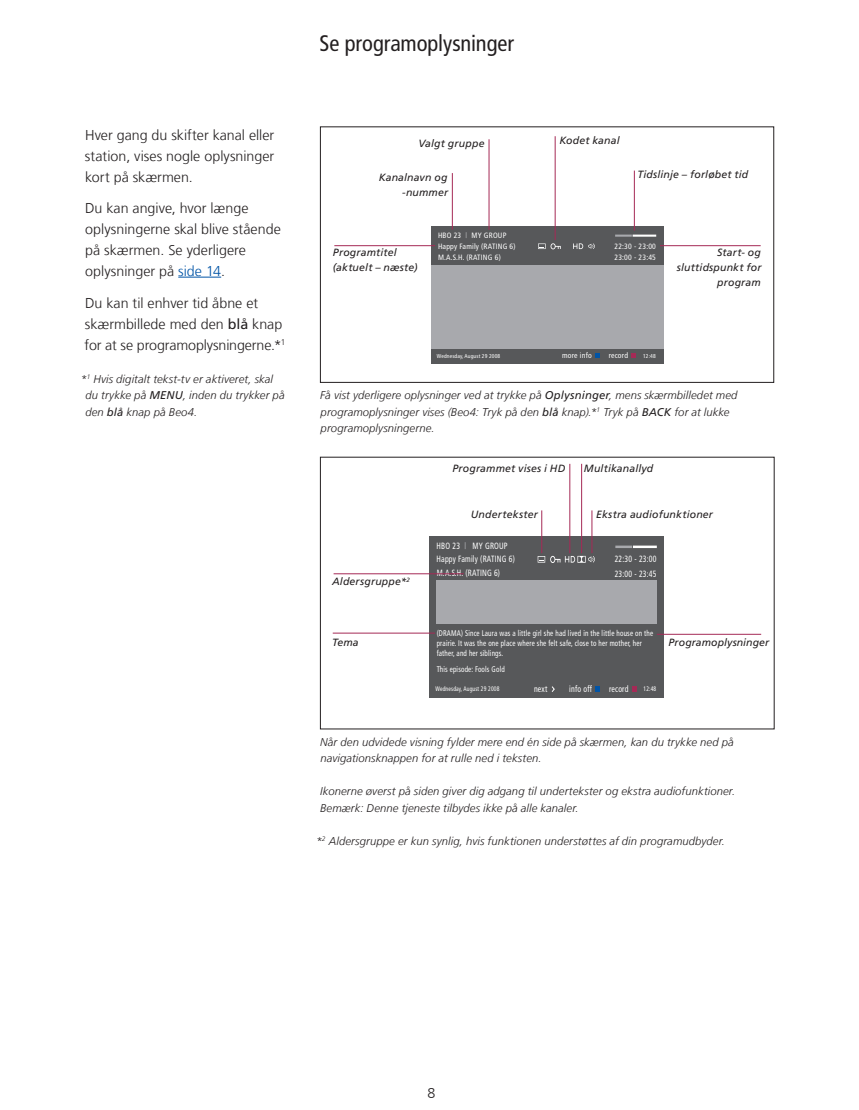
<style>
.page{position:relative;width:859px;height:1110px;background:#fff}
.page>*{position:absolute;margin:0;border:0;box-sizing:border-box;transform-origin:0 0}
.t1{font:condensed 22.5px "Frutiger LT Com";letter-spacing:-.005em;color:#231f20}
.t2{font:300 14.25px/21px "Frutiger LT Com";color:#231f20}
.t3{font:italic 300 11.25px/16.5px "Frutiger LT Com";letter-spacing:.01em;color:#231f20}
.t4{font:italic 10.5px/15px "Frutiger LT Com";letter-spacing:.015em;color:#231f20;text-align:right}
.t5{font:condensed 9px/12.6px "Frutiger";letter-spacing:.025em;color:#fff;scale:.86 1}
.t6{font:condensed 8.25px/9.9px "Frutiger";letter-spacing:.025em;color:#fff;scale:.86 1}
.t7{font:condensed 7.65px/10.8px "Frutiger";letter-spacing:.025em;color:#fff}
.t8{font:condensed 6.6px "Frutiger";letter-spacing:.025em;color:#fff;scale:.86 1}
.t9{font:condensed 5.55px "Frutiger";letter-spacing:.025em;color:#fff}
.s1{color:#0154a6}
.s2{font-weight:400}
.s3{font-weight:300;font-stretch:normal;color:#bcbdc0}
</style>
<div class="page">
<hr style="left:178px;top:277px;width:43px;height:1px;background:#0154a6">
<div style="left:429px;top:536px;width:235px;height:162px;background:#57585a"></div>
<div style="left:437px;top:580px;width:220px;height:43px;background:#a8a9ad"></div>
<hr style="left:633px;top:546px;width:24px;height:2px;background:#fff">
<svg style="left:615px;top:546px;width:17px;height:2px"></svg>
<svg style="left:538px;top:556px;width:57px;height:7px"></svg>
<svg style="left:595px;top:686px;width:5px;height:6px"></svg>
<svg style="left:632px;top:686px;width:5px;height:6px"></svg>
<svg style="left:551px;top:686px;width:4px;height:6px"></svg>
<div style="left:431px;top:227px;width:232px;height:137px;background:#57585a"></div>
<div style="left:431px;top:265px;width:232px;height:83px;background:#a8a9ad"></div>
<hr style="left:633px;top:235px;width:23px;height:2px;background:#fff">
<svg style="left:615px;top:235px;width:17px;height:2px"></svg>
<svg style="left:595px;top:353px;width:5px;height:5px"></svg>
<svg style="left:631px;top:353px;width:5px;height:5px"></svg>
<svg style="left:538px;top:243px;width:23px;height:6px"></svg>
<svg style="left:573px;top:243px;width:22px;height:6px"></svg>
<div style="left:320px;top:127px;width:454px;height:256px;border:1px solid #231f20"></div>
<hr style="left:334px;top:245px;width:101px;height:1px;background:#a52a56">
<hr style="left:660px;top:245px;width:101px;height:1px;background:#a52a56">
<hr style="left:452px;top:173px;width:1px;height:57px;background:#a52a56">
<hr style="left:634px;top:171px;width:1px;height:60px;background:#a52a56">
<hr style="left:555px;top:136px;width:1px;height:104px;background:#a52a56">
<hr style="left:489px;top:139px;width:1px;height:91px;background:#a52a56">
<hr style="left:592px;top:510px;width:1px;height:43px;background:#a52a56">
<hr style="left:581px;top:464px;width:1px;height:89px;background:#a52a56">
<hr style="left:570px;top:464px;width:1px;height:89px;background:#a52a56">
<hr style="left:541px;top:510px;width:1px;height:43px;background:#a52a56">
<hr style="left:657px;top:634px;width:104px;height:1px;background:#a52a56">
<hr style="left:333px;top:633px;width:102px;height:1px;background:#a52a56">
<hr style="left:334px;top:573px;width:130px;height:1px;background:#a52a56">
<p class="t2" style="left:85px;top:124px;width:191px;text-align:justify">Hver gang du skifter kanal eller station, vises nogle oplysninger kort på skærmen.</p>
<p class="t2" style="left:85px;top:198px;width:197px">Du kan angive, hvor længe oplysningerne skal blive stående på skærmen. Se yderligere oplysninger på <span class="s1">side 14</span>.</p>
<p class="t2" style="left:85px;top:292px;width:202px">Du kan til enhver tid åbne et skærmbillede med den <span class="s2">blå</span> knap for at se programoplysningerne.*<sup>1</sup></p>
<p class="t3" style="left:85px;top:370px;width:201px;text-indent:-4px">*<sup>1</sup> Hvis digitalt tekst-tv er aktiveret, skal du trykke på <span class="s2">MENU</span>, inden du trykker på den <span class="s2">blå</span> knap på Beo4.</p>
<h1 class="t1" style="left:319px;top:30px;width:196px">Se programoplysninger</h1>
<p class="t4" style="left:418px;top:136px;width:68px">Valgt gruppe</p>
<p class="t4" style="left:559px;top:133px;width:62px">Kodet kanal</p>
<p class="t4" style="left:379px;top:170px;width:71px">Kanalnavn og -nummer</p>
<p class="t4" style="left:637px;top:167px;width:112px">Tidslinje – forløbet tid</p>
<p class="t4" style="left:333px;top:245px;width:86px;text-align:left">Programtitel (aktuelt – næste)</p>
<p class="t7" style="left:438px;top:230px;width:79px">HBO 23 <span class="s3">|</span> MY GROUP<br>Happy Family (RATING 6)</p>
<p class="t7" style="left:614px;top:241px;width:43px">22:30 - 23:00</p>
<p class="t7" style="left:438px;top:252px;width:64px">M.A.S.H. (RATING 6)</p>
<p class="t7" style="left:614px;top:252px;width:43px">23:00 - 23:45</p>
<p class="t4" style="left:677px;top:245px;width:86px">Start- og sluttidspunkt for program</p>
<p class="t9" style="left:437px;top:353px;width:65px">Wednesday, August 29 2008</p>
<p class="t7" style="left:562px;top:350px;width:31px">more info</p>
<p class="t7" style="left:609px;top:350px;width:21px">record</p>
<p class="t9" style="left:643px;top:353px;width:14px">12:48</p>
<p class="t3" style="left:320px;top:387px;width:419px">Få vist yderligere oplysninger ved at trykke på <span class="s2">Oplysninger</span>, mens skærmbilledet med programoplysninger vises (Beo4: Tryk på den <span class="s2">blå</span> knap).*<sup>1</sup> Tryk på <span class="s2">BACK</span> for at lukke programoplysningerne.</p>
<p class="t4" style="left:332px;top:574px;width:79px">Aldersgruppe*<sup>2</sup></p>
<p class="t4" style="left:332px;top:635px;width:28px">Tema</p>
<p class="t4" style="left:452px;top:460px;width:114px">Programmet vises i HD</p>
<p class="t4" style="left:471px;top:507px;width:69px">Undertekster</p>
<p class="t5" style="left:437px;top:540px;width:93px">HBO 23 <span class="s3">|</span> MY GROUP<br>Happy Family (RATING 6)</p>
<p class="t5" style="left:437px;top:567px;width:75px">M.A.S.H. (RATING 6)</p>
<p class="t4" style="left:584px;top:461px;width:71px">Multikanallyd</p>
<p class="t4" style="left:596px;top:507px;width:118px">Ekstra audiofunktioner</p>
<p class="t5" style="left:615px;top:552px;width:50px;line-height:14.4px">22:30 - 23:00<br>23:00 - 23:45</p>
<p class="t6" style="left:437px;top:628px;width:253px">(DRAMA) Since Laura was a little girl she had lived in the little house on the prairie. It was the one place where she felt safe, close to her mother, her father, and her siblings.</p>
<p class="t6" style="left:437px;top:664px;width:81px">This episode: Fools Gold</p>
<p class="t8" style="left:435px;top:685px;width:76px">Wednesday, August 29 2008</p>
<p class="t8" style="left:643px;top:685px;width:16px">12:48</p>
<p class="t5" style="left:534px;top:682px;width:17px">next</p>
<p class="t5" style="left:569px;top:682px;width:28px">info off</p>
<p class="t5" style="left:609px;top:682px;width:24px">record</p>
<p class="t4" style="left:669px;top:635px;width:102px">Programoplysninger</p>
<p class="t3" style="left:320px;top:733px;width:415px">Når den udvidede visning fylder mere end én side på skærmen, kan du trykke ned på navigationsknappen for at rulle ned i teksten.</p>
<p class="t3" style="left:320px;top:783px;width:417px">Ikonerne øverst på siden giver dig adgang til undertekster og ekstra audiofunktioner.<br>Bemærk: Denne tjeneste tilbydes ikke på alle kanaler.</p>
<p class="t3" style="left:316px;top:832px;width:410px">*<sup>2</sup> Aldersgruppe er kun synlig, hvis funktionen understøttes af din programudbyder.</p>
<p class="t2" style="left:428px;top:1083px;width:9px">8</p>
</div>
